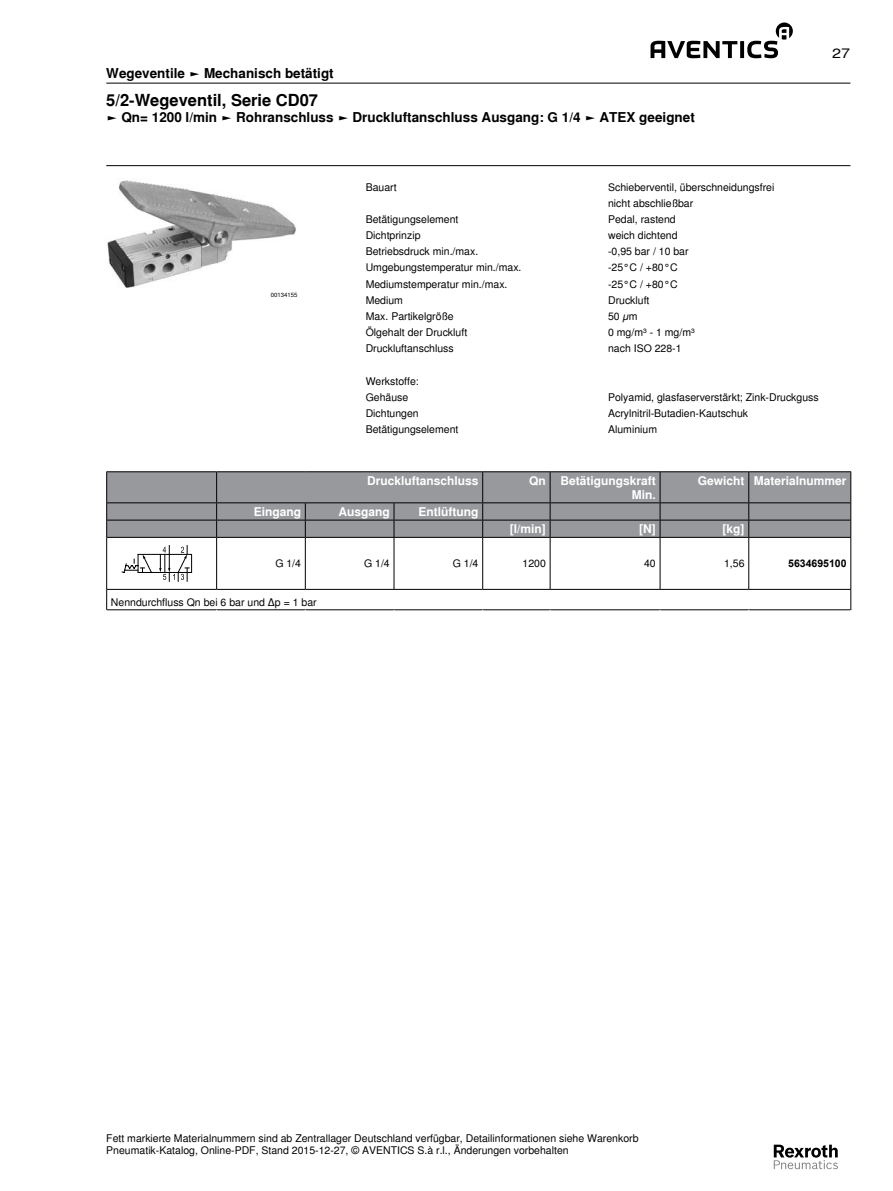
<style>
.page{position:relative;width:893px;height:1191px;background:#fff}
.page>*{position:absolute;margin:0;border:0;box-sizing:border-box;transform-origin:0 0}
.t1{font:700 16.5px "Nimbus Sans Global";color:#000}
.t2{font:700 13.5px "Nimbus Sans Global";color:#000}
.t3{font:13.5px "Nimbus Sans Global";color:#000;scale:1.2 1}
.t4{font:700 12px/13.8px "Nimbus Sans Global";color:#fff;text-align:right}
.t5{font:10.5px/16.2px "Nimbus Sans Global";color:#000}
.t6{font:700 10.5px "Arial";color:#000}
.t7{font:6px "Nimbus Sans Global";color:#000}
</style>
<div class="page">
<svg style="left:650px;top:23px;width:143px;height:35px"></svg>
<svg style="left:774px;top:1144px;width:64px;height:25px"></svg>
<hr style="left:106px;top:83px;width:744px;height:1px;background:#000">
<hr style="left:106px;top:165px;width:744px;height:1px;background:#000">
<img style="left:107px;top:180px;width:189px;height:108px">
<svg style="left:107px;top:472px;width:743px;height:65px;background:#939598"></svg>
<hr style="left:106px;top:471px;width:111px;height:1px;background:#000">
<hr style="left:106px;top:472px;width:1px;height:31px;background:#000">
<hr style="left:217px;top:471px;width:88px;height:1px;background:#000">
<hr style="left:305px;top:471px;width:89px;height:1px;background:#000">
<hr style="left:394px;top:471px;width:89px;height:1px;background:#000">
<hr style="left:483px;top:471px;width:67px;height:1px;background:#000">
<hr style="left:550px;top:471px;width:110px;height:1px;background:#000">
<hr style="left:660px;top:471px;width:89px;height:1px;background:#000">
<hr style="left:749px;top:471px;width:102px;height:1px;background:#000">
<hr style="left:850px;top:472px;width:1px;height:31px;background:#000">
<svg style="left:106px;top:503px;width:1px;height:34px"></svg>
<svg style="left:850px;top:503px;width:1px;height:34px"></svg>
<hr style="left:106px;top:537px;width:111px;height:1px;background:#000">
<hr style="left:106px;top:538px;width:1px;height:51px;background:#000">
<hr style="left:217px;top:537px;width:88px;height:1px;background:#000">
<hr style="left:216px;top:538px;width:1px;height:51px;background:#000">
<hr style="left:305px;top:537px;width:89px;height:1px;background:#000">
<hr style="left:305px;top:538px;width:1px;height:51px;background:#000">
<hr style="left:394px;top:537px;width:89px;height:1px;background:#000">
<hr style="left:394px;top:538px;width:1px;height:51px;background:#000">
<hr style="left:483px;top:537px;width:67px;height:1px;background:#000">
<hr style="left:482px;top:538px;width:1px;height:51px;background:#000">
<hr style="left:550px;top:537px;width:110px;height:1px;background:#000">
<hr style="left:550px;top:538px;width:1px;height:51px;background:#000">
<hr style="left:660px;top:537px;width:89px;height:1px;background:#000">
<hr style="left:660px;top:538px;width:1px;height:51px;background:#000">
<hr style="left:749px;top:537px;width:102px;height:1px;background:#000">
<hr style="left:748px;top:538px;width:1px;height:51px;background:#000">
<hr style="left:850px;top:538px;width:1px;height:51px;background:#000">
<hr style="left:106px;top:589px;width:111px;height:1px;background:#000">
<hr style="left:217px;top:589px;width:88px;height:1px;background:#000">
<hr style="left:305px;top:589px;width:89px;height:1px;background:#000">
<hr style="left:394px;top:589px;width:89px;height:1px;background:#000">
<hr style="left:483px;top:589px;width:67px;height:1px;background:#000">
<hr style="left:550px;top:589px;width:110px;height:1px;background:#000">
<hr style="left:660px;top:589px;width:89px;height:1px;background:#000">
<hr style="left:749px;top:589px;width:102px;height:1px;background:#000">
<hr style="left:216px;top:472px;width:1px;height:30px;background:#000">
<hr style="left:482px;top:472px;width:1px;height:30px;background:#000">
<hr style="left:550px;top:472px;width:1px;height:30px;background:#000">
<hr style="left:660px;top:472px;width:1px;height:30px;background:#000">
<hr style="left:748px;top:472px;width:1px;height:30px;background:#000">
<hr style="left:107px;top:502px;width:110px;height:1px;background:#000">
<hr style="left:217px;top:502px;width:88px;height:1px;background:#000">
<hr style="left:305px;top:502px;width:89px;height:1px;background:#000">
<hr style="left:394px;top:502px;width:89px;height:1px;background:#000">
<hr style="left:483px;top:502px;width:67px;height:1px;background:#000">
<hr style="left:550px;top:502px;width:110px;height:1px;background:#000">
<hr style="left:660px;top:502px;width:89px;height:1px;background:#000">
<hr style="left:749px;top:502px;width:101px;height:1px;background:#000">
<hr style="left:107px;top:520px;width:110px;height:1px;background:#000">
<hr style="left:217px;top:520px;width:88px;height:1px;background:#000">
<svg style="left:216px;top:503px;width:1px;height:34px"></svg>
<hr style="left:305px;top:520px;width:89px;height:1px;background:#000">
<svg style="left:305px;top:503px;width:1px;height:34px"></svg>
<hr style="left:394px;top:520px;width:89px;height:1px;background:#000">
<svg style="left:394px;top:503px;width:1px;height:34px"></svg>
<hr style="left:483px;top:520px;width:67px;height:1px;background:#000">
<svg style="left:482px;top:503px;width:1px;height:34px"></svg>
<hr style="left:550px;top:520px;width:110px;height:1px;background:#000">
<svg style="left:550px;top:503px;width:1px;height:34px"></svg>
<hr style="left:660px;top:520px;width:89px;height:1px;background:#000">
<svg style="left:660px;top:503px;width:1px;height:34px"></svg>
<hr style="left:749px;top:520px;width:101px;height:1px;background:#000">
<svg style="left:748px;top:503px;width:1px;height:34px"></svg>
<hr style="left:106px;top:609px;width:111px;height:1px;background:#000">
<hr style="left:217px;top:609px;width:88px;height:1px;background:#000">
<hr style="left:305px;top:609px;width:89px;height:1px;background:#000">
<hr style="left:394px;top:609px;width:89px;height:1px;background:#000">
<hr style="left:483px;top:609px;width:67px;height:1px;background:#000">
<hr style="left:550px;top:609px;width:110px;height:1px;background:#000">
<hr style="left:660px;top:609px;width:89px;height:1px;background:#000">
<hr style="left:749px;top:609px;width:102px;height:1px;background:#000">
<svg style="left:106px;top:590px;width:1px;height:20px"></svg>
<svg style="left:850px;top:590px;width:1px;height:21px"></svg>
<svg style="left:122px;top:545px;width:70px;height:37px"></svg>
<p class="t2" style="left:106px;top:63px;width:229px">Wegeventile ► Mechanisch betätigt</p>
<h1 class="t1" style="left:106px;top:87px;width:213px">5/2-Wegeventil, Serie CD07</h1>
<p class="t2" style="left:106px;top:107px;width:590px">► Qn= 1200 l/min ► Rohranschluss ► Druckluftanschluss Ausgang: G 1/4 ► ATEX geeignet</p>
<p class="t3" style="left:832px;top:43px;width:17px">27</p>
<p class="t7" style="left:271px;top:290px;width:28px">00134155</p>
<p class="t5" style="left:366px;top:178px;width:32px">Bauart</p>
<p class="t5" style="left:608px;top:178px;width:168px">Schieberventil, überschneidungsfrei nicht abschließbar</p>
<p class="t5" style="left:366px;top:210px;width:94px">Betätigungselement</p>
<p class="t5" style="left:608px;top:210px;width:69px">Pedal, rastend</p>
<p class="t5" style="left:366px;top:227px;width:56px">Dichtprinzip</p>
<p class="t5" style="left:608px;top:227px;width:71px">weich dichtend</p>
<p class="t5" style="left:366px;top:243px;width:114px">Betriebsdruck min./max.</p>
<p class="t5" style="left:608px;top:243px;width:82px">-0,95 bar / 10 bar</p>
<p class="t5" style="left:366px;top:259px;width:157px">Umgebungstemperatur min./max.</p>
<p class="t5" style="left:608px;top:259px;width:71px">-25°C / +80°C</p>
<p class="t5" style="left:366px;top:275px;width:143px">Mediumstemperatur min./max.</p>
<p class="t5" style="left:608px;top:275px;width:71px">-25°C / +80°C</p>
<p class="t5" style="left:366px;top:291px;width:39px">Medium</p>
<p class="t5" style="left:608px;top:291px;width:43px">Druckluft</p>
<p class="t5" style="left:366px;top:307px;width:90px">Max. Partikelgröße</p>
<p class="t5" style="left:608px;top:307px;width:31px">50 µm</p>
<p class="t5" style="left:366px;top:324px;width:103px">Ölgehalt der Druckluft</p>
<p class="t5" style="left:608px;top:324px;width:88px">0 mg/m³ - 1 mg/m³</p>
<p class="t5" style="left:366px;top:340px;width:90px">Druckluftanschluss</p>
<p class="t5" style="left:608px;top:340px;width:75px">nach ISO 228-1</p>
<p class="t5" style="left:366px;top:372px;width:55px">Werkstoffe:<br>Gehäuse</p>
<p class="t5" style="left:608px;top:388px;width:212px">Polyamid, glasfaserverstärkt; Zink-Druckguss</p>
<p class="t5" style="left:366px;top:404px;width:55px">Dichtungen</p>
<p class="t5" style="left:608px;top:404px;width:142px">Acrylnitril-Butadien-Kautschuk</p>
<p class="t5" style="left:366px;top:421px;width:94px">Betätigungselement</p>
<p class="t5" style="left:608px;top:421px;width:51px">Aluminium</p>
<p class="t4" style="left:367px;top:473px;width:113px">Druckluftanschluss</p>
<p class="t4" style="left:529px;top:473px;width:128px">Qn Betätigungskraft<br>Min.</p>
<p class="t4" style="left:698px;top:473px;width:150px">Gewicht Materialnummer</p>
<p class="t4" style="left:254px;top:504px;width:49px">Eingang</p>
<p class="t4" style="left:338px;top:504px;width:53px">Ausgang</p>
<p class="t4" style="left:418px;top:504px;width:61px">Entlüftung</p>
<p class="t4" style="left:510px;top:522px;width:37px">[l/min]</p>
<p class="t4" style="left:639px;top:522px;width:18px">[N]</p>
<p class="t4" style="left:722px;top:522px;width:23px">[kg]</p>
<p class="t5" style="left:275px;top:555px;width:27px">G 1/4</p>
<p class="t5" style="left:364px;top:555px;width:27px">G 1/4</p>
<p class="t5" style="left:453px;top:555px;width:27px">G 1/4</p>
<p class="t5" style="left:522px;top:555px;width:25px">1200</p>
<p class="t5" style="left:644px;top:555px;width:13px">40</p>
<p class="t5" style="left:724px;top:555px;width:22px">1,56</p>
<p class="t6" style="left:788px;top:556px;width:60px">5634695100</p>
<p class="t5" style="left:111px;top:593px;width:207px">Nenndurchfluss Qn bei 6 bar und Δp = 1 bar</p>
<p class="t5" style="left:106px;top:1131px;width:534px;line-height:12.6px">Fett markierte Materialnummern sind ab Zentrallager Deutschland verfügbar, Detailinformationen siehe Warenkorb<br>Pneumatik-Katalog, Online-PDF, Stand 2015-12-27, © AVENTICS S.à r.l., Änderungen vorbehalten</p>
</div>
